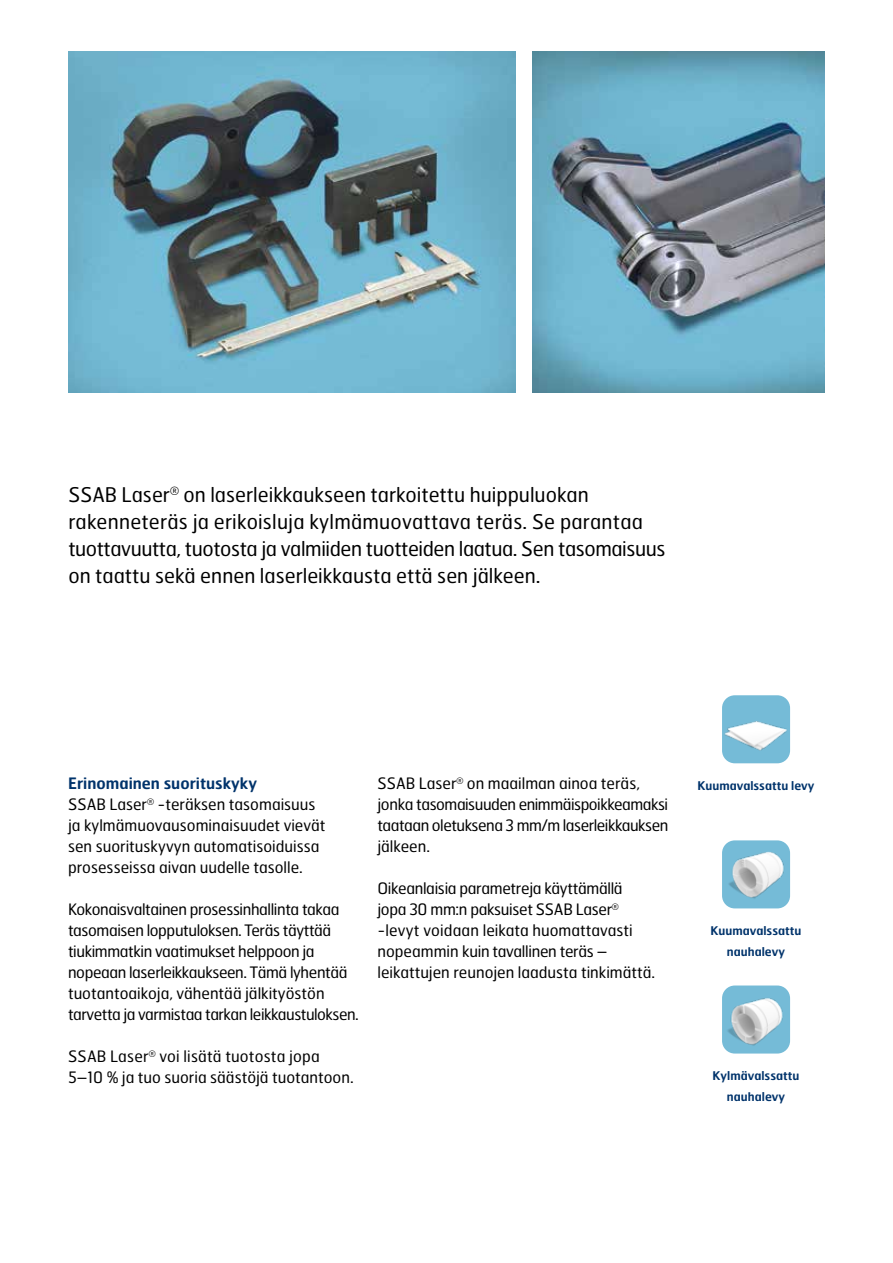
<style>
.page{position:relative;width:893px;height:1263px;background:#fff}
.page>*{position:absolute;margin:0;border:0;box-sizing:border-box;transform-origin:0 0}
.t1{font:20.25px/27px "Hermes FB";color:#000}
.t2{font:15.75px/21px "Hermes FB";letter-spacing:-.02em;color:#000}
.t3{font:15.75px/21px "Hermes FB";color:#000}
.t4{font:600 12px/21px "Hermes FB";color:#00336b;text-align:center}
.s1{font-weight:600;color:#00336b}
</style>
<div class="page">
<img style="left:68px;top:51px;width:447px;height:341px">
<img style="left:532px;top:51px;width:293px;height:341px">
<img style="left:722px;top:985px;width:68px;height:68px">
<img style="left:722px;top:695px;width:68px;height:68px">
<img style="left:722px;top:840px;width:68px;height:68px">
<p class="t1" style="left:68px;top:481px;width:599px">SSAB Laser<sup>®</sup> on laserleikkaukseen tarkoitettu huippuluokan rakenneteräs ja erikoisluja kylmämuovattava teräs. Se parantaa tuottavuutta, tuotosta ja valmiiden tuotteiden laatua. Sen tasomaisuus on taattu sekä ennen laserleikkausta että sen jälkeen.</p>
<p class="t3" style="left:68px;top:772px;width:259px"><span class="s1">Erinomainen suorituskyky<br></span>SSAB Laser<sup>®</sup> -teräksen tasomaisuus ja kylmämuovausominaisuudet vievät sen suorituskyvyn automatisoiduissa prosesseissa aivan uudelle tasolle.</p>
<p class="t2" style="left:68px;top:898px;width:292px">Kokonaisvaltainen prosessinhallinta takaa tasomaisen lopputuloksen. Teräs täyttää tiukimmatkin vaatimukset helppoon ja nopeaan laserleikkaukseen. Tämä lyhentää tuotantoaikoja, vähentää jälkityöstön tarvetta ja varmistaa tarkan leikkaustuloksen.</p>
<p class="t3" style="left:68px;top:1045px;width:287px">SSAB Laser<sup>®</sup> voi lisätä tuotosta jopa<br>5–10 % ja tuo suoria säästöjä tuotantoon.</p>
<p class="t2" style="left:377px;top:772px;width:292px">SSAB Laser<sup>®</sup> on maailman ainoa teräs, jonka tasomaisuuden enimmäispoikkeamaksi taataan oletuksena 3 mm/m laserleikkauksen jälkeen.</p>
<p class="t2" style="left:377px;top:877px;width:279px">Oikeanlaisia parametreja käyttämällä jopa 30 mm:n paksuiset SSAB Laser<sup>® </sup>-levyt voidaan leikata huomattavasti nopeammin kuin tavallinen teräs – leikattujen reunojen laadusta tinkimättä.</p>
<p class="t4" style="left:697px;top:774px;width:119px">Kuumavalssattu levy</p>
<p class="t4" style="left:711px;top:919px;width:92px">Kuumavalssattu nauhalevy</p>
<p class="t4" style="left:713px;top:1064px;width:88px">Kylmävalssattu nauhalevy</p>
</div>
